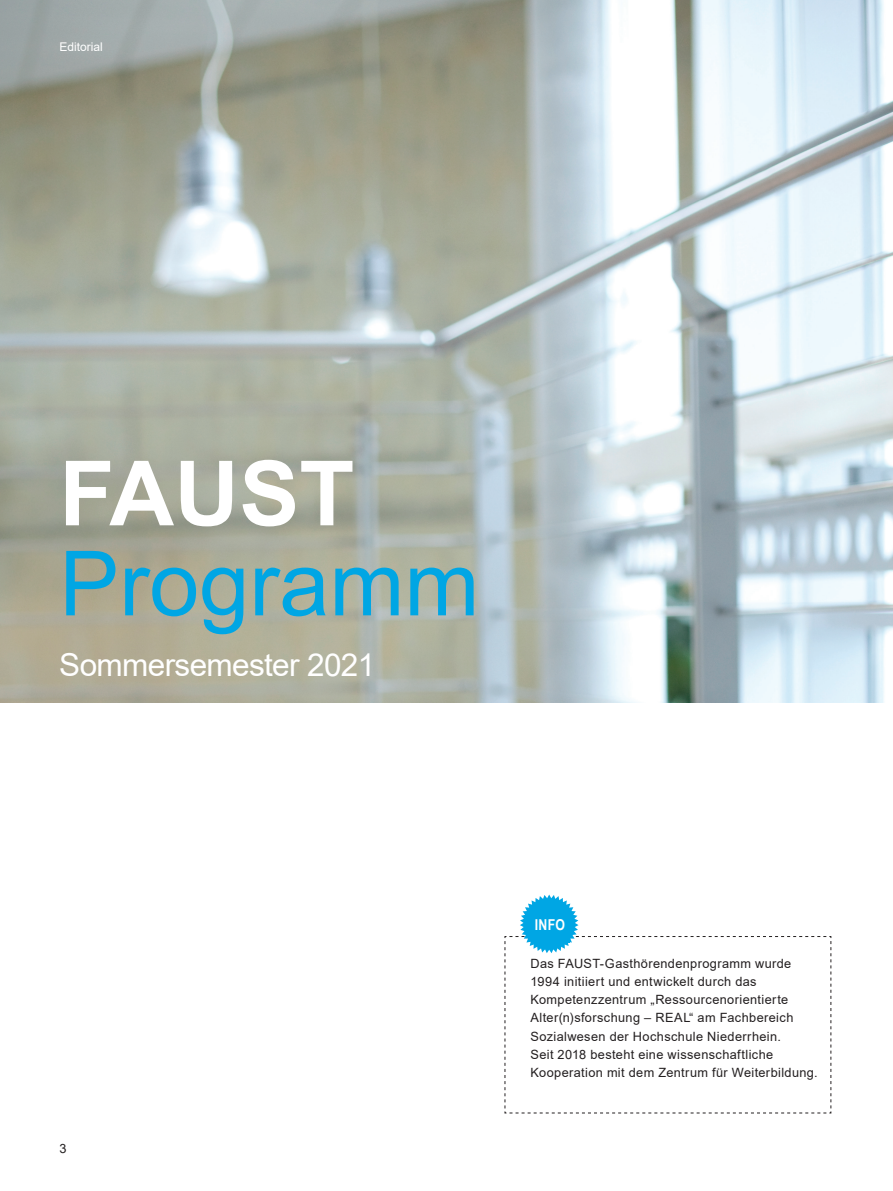
<style>
.page{position:relative;width:893px;height:1191px;background:#fff}
.page>*{position:absolute;margin:0;border:0;box-sizing:border-box;transform-origin:0 0}
.t1{font:90px "Arial";color:#00a6e4}
.t2{font:700 90px "Arial";color:#fff}
.t3{font:31.5px "Arial";letter-spacing:-.02em;color:#fff}
.t4{font:700 15px "Arial Narrow";color:#fff}
.t5{font:12.75px/18px "Arial";letter-spacing:.03em;color:#231f20}
.t6{font:12px "Arial";color:#fff}
</style>
<div class="page">
<img style="left:0;top:0;width:893px;height:702px">
<svg style="left:505px;top:894px;width:326px;height:219px"></svg>
<div style="left:535px;top:919px;width:34px;height:23px;background:#00a6e4"></div>
<p class="t6" style="left:60px;top:39px;width:45px">Editorial</p>
<h1 class="t2" style="left:59px;top:430px;width:296px">FAUST</h1>
<h1 class="t1" style="left:59px;top:522px;width:422px">Programm</h1>
<h2 class="t3" style="left:59px;top:643px;width:318px">Sommersemester 2021</h2>
<p class="t5" style="left:60px;top:1139px;width:9px">3</p>
<p class="t4" style="left:535px;top:913px;width:32px">INFO</p>
<p class="t5" style="left:530px;top:955px;width:289px">Das FAUST-Gasthörendenprogramm wurde 1994 initiiert und entwickelt durch das Kompetenzzentrum „Ressourcenorientierte Alter(n)sforschung – REAL“ am Fachbereich Sozialwesen der Hochschule Niederrhein.<br>Seit 2018 besteht eine wissenschaftliche Kooperation mit dem Zentrum für Weiterbildung.</p>
</div>
